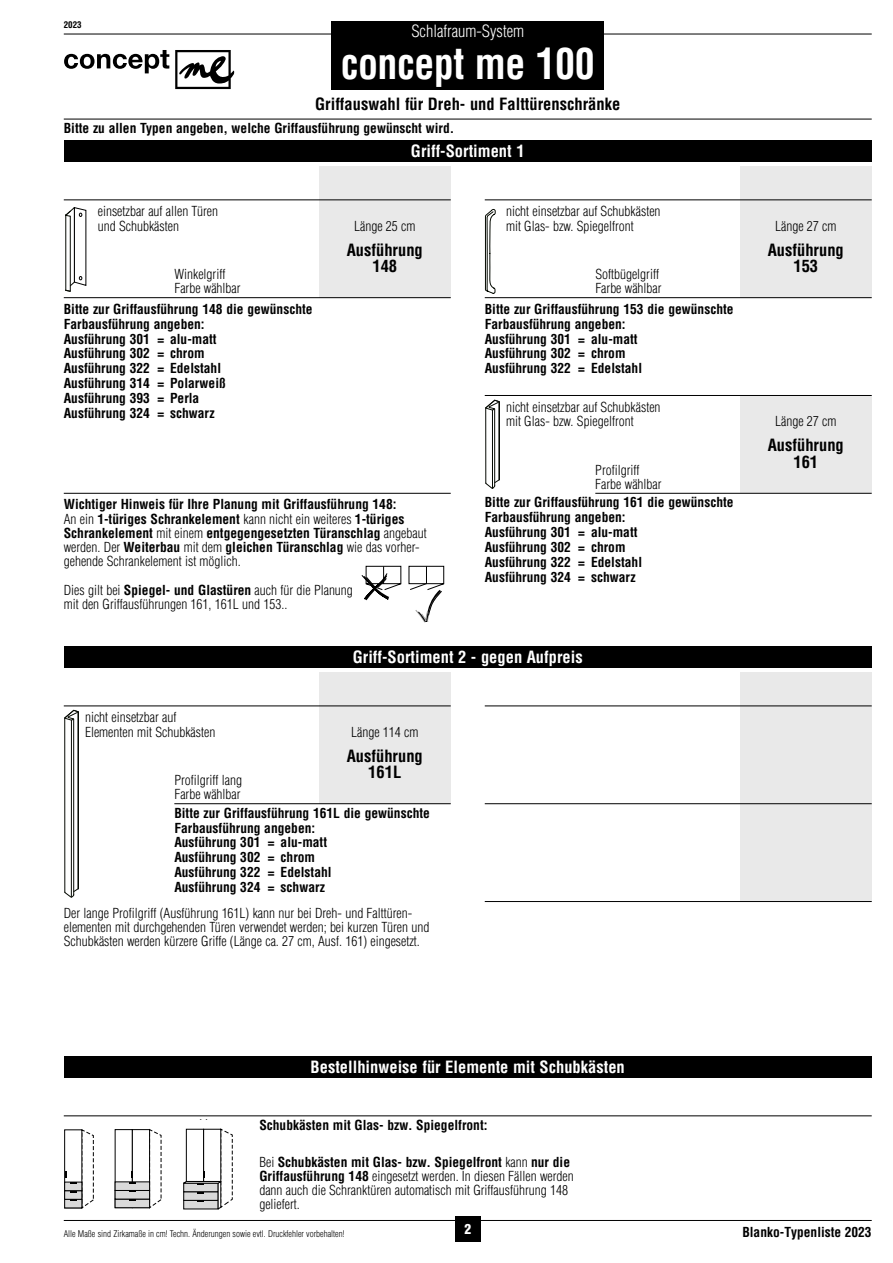
<style>
.page{position:relative;width:893px;height:1263px;background:#fff}
.page>*{position:absolute;margin:0;border:0;box-sizing:border-box;transform-origin:0 0}
.t1{font:700 condensed 42px "Helvetica LT Std";letter-spacing:-.01em;color:#fff;scale:.95 1}
.t2{font:700 condensed 16.5px/16.5px "Helvetica LT Std";color:#000;text-align:center}
.t3{font:700 condensed 16.5px "Helvetica LT Std";color:#fff}
.t4{font:300 condensed 16.5px "Helvetica LT Std";color:#fff}
.t5{font:700 condensed 13.5px/14.9px "Helvetica LT Std";color:#000}
.t6{font:300 condensed 13.5px/14.2px "Helvetica LT Std";color:#000}
.t7{font:900 condensed 13.5px "Helvetica LT Std";color:#fff}
.t8{font:300 condensed 9px "Helvetica LT Std";color:#000}
.t9{font:700 condensed 9px "Helvetica LT Std";color:#000}
.s1{font-weight:300}
.s2{font-weight:700}
</style>
<div class="page">
<div style="left:740px;top:166px;width:132px;height:132px;background:#e9e9e9"></div>
<div style="left:740px;top:395px;width:132px;height:98px;background:#e9e9e9"></div>
<hr style="left:485px;top:395px;width:387px;height:1px;background:#000">
<hr style="left:595px;top:493px;width:277px;height:1px;background:#000">
<svg style="left:485px;top:400px;width:15px;height:88px"></svg>
<div style="left:319px;top:166px;width:132px;height:132px;background:#e9e9e9"></div>
<div style="left:319px;top:672px;width:132px;height:132px;background:#e9e9e9"></div>
<div style="left:740px;top:672px;width:132px;height:229px;background:#e9e9e9"></div>
<hr style="left:64px;top:34px;width:808px;height:1px;background:#000">
<div style="left:332px;top:21px;width:272px;height:68px;background:#000"></div>
<hr style="left:64px;top:119px;width:808px;height:1px;background:#000">
<svg style="left:64px;top:50px;width:105px;height:23px"></svg>
<svg style="left:175px;top:50px;width:59px;height:39px"></svg>
<hr style="left:64px;top:199px;width:387px;height:1px;background:#000">
<hr style="left:485px;top:199px;width:387px;height:1px;background:#000">
<hr style="left:485px;top:297px;width:387px;height:1px;background:#000">
<div style="left:64px;top:140px;width:808px;height:22px;background:#000"></div>
<hr style="left:64px;top:705px;width:387px;height:1px;background:#000">
<hr style="left:485px;top:705px;width:387px;height:1px;background:#000">
<hr style="left:485px;top:803px;width:387px;height:1px;background:#000">
<hr style="left:174px;top:803px;width:277px;height:1px;background:#000">
<hr style="left:485px;top:901px;width:387px;height:1px;background:#000">
<svg style="left:65px;top:207px;width:21px;height:85px"></svg>
<hr style="left:64px;top:297px;width:387px;height:1px;background:#000">
<hr style="left:64px;top:493px;width:387px;height:1px;background:#000">
<svg style="left:485px;top:209px;width:11px;height:85px"></svg>
<div style="left:64px;top:646px;width:808px;height:22px;background:#000"></div>
<svg style="left:362px;top:566px;width:39px;height:35px"></svg>
<svg style="left:409px;top:566px;width:35px;height:57px"></svg>
<svg style="left:64px;top:710px;width:15px;height:187px"></svg>
<hr style="left:64px;top:1220px;width:808px;height:1px;background:#000">
<div style="left:455px;top:1216px;width:25px;height:26px;background:#000"></div>
<hr style="left:64px;top:1115px;width:808px;height:1px;background:#000">
<svg style="left:115px;top:1129px;width:47px;height:80px"></svg>
<svg style="left:183px;top:1128px;width:50px;height:82px"></svg>
<svg style="left:64px;top:1129px;width:30px;height:80px"></svg>
<div style="left:64px;top:1056px;width:808px;height:21px;background:#000"></div>
<p class="t9" style="left:64px;top:19px;width:19px">2023</p>
<p class="t4" style="left:411px;top:21px;width:114px">Schlafraum-System</p>
<h1 class="t1" style="left:341px;top:37px;width:269px">concept me 100</h1>
<p class="t2" style="left:315px;top:95px;width:307px">Griffauswahl für Dreh- und Falttürenschränke</p>
<p class="t5" style="left:64px;top:121px;width:392px">Bitte zu allen Typen angeben, welche Griffausführung gewünscht wird.</p>
<p class="t3" style="left:411px;top:140px;width:115px">Griff-Sortiment 1</p>
<p class="t6" style="left:98px;top:204px;width:122px">einsetzbar auf allen Türen</p>
<p class="t6" style="left:506px;top:204px;width:156px">nicht einsetzbar auf Schubkästen</p>
<p class="t6" style="left:98px;top:219px;width:83px">und Schubkästen</p>
<p class="t6" style="left:354px;top:219px;width:63px">Länge 25 cm</p>
<p class="t2" style="left:347px;top:241px;width:78px">Ausführung</p>
<p class="t2" style="left:768px;top:241px;width:78px">Ausführung</p>
<p class="t2" style="left:372px;top:258px;width:26px">148</p>
<p class="t2" style="left:793px;top:258px;width:26px">153</p>
<p class="t5" style="left:64px;top:301px;width:250px">Bitte zur Griffausführung 148 die gewünschte<br>Farbausführung angeben:</p>
<p class="t5" style="left:485px;top:301px;width:250px">Bitte zur Griffausführung 153 die gewünschte<br>Farbausführung angeben:</p>
<p class="t6" style="left:506px;top:219px;width:129px">mit Glas- bzw. Spiegelfront</p>
<p class="t6" style="left:775px;top:219px;width:63px">Länge 27 cm</p>
<p class="t6" style="left:174px;top:267px;width:52px">Winkelgriff</p>
<p class="t6" style="left:595px;top:267px;width:65px">Softbügelgriff</p>
<p class="t6" style="left:174px;top:281px;width:68px">Farbe wählbar</p>
<p class="t6" style="left:595px;top:281px;width:68px">Farbe wählbar</p>
<p class="t5" style="left:64px;top:331px;width:154px">Ausführung 301 = alu-matt</p>
<p class="t5" style="left:485px;top:331px;width:159px">Ausführung 301 = alu-matt<br>Ausführung 302 = chrom<br>Ausführung 322 = Edelstahl</p>
<p class="t5" style="left:64px;top:346px;width:142px">Ausführung 302 = chrom</p>
<p class="t5" style="left:64px;top:361px;width:159px">Ausführung 322 = Edelstahl</p>
<p class="t5" style="left:64px;top:405px;width:152px">Ausführung 324 = schwarz</p>
<p class="t5" style="left:64px;top:376px;width:164px">Ausführung 314 = Polarweiß<br>Ausführung 393 = Perla</p>
<p class="t6" style="left:506px;top:399px;width:156px;line-height:14.9px">nicht einsetzbar auf Schubkästen mit Glas- bzw. Spiegelfront</p>
<p class="t5" style="left:64px;top:497px;width:364px;line-height:14.2px">Wichtiger Hinweis für Ihre Planung mit Griffausführung 148:<br><span class="s1">An ein</span> 1-türiges Schrankelement <span class="s1">kann nicht ein weiteres</span> 1-türiges Schrankelement <span class="s1">mit einem</span> entgegengesetzten Türanschlag <span class="s1">angebaut werden. Der</span> Weiterbau <span class="s1">mit dem</span> gleichen Türanschlag <span class="s1">wie das vorher&shy;gehende Schrankelement ist möglich.</span></p>
<p class="t6" style="left:64px;top:583px;width:291px">Dies gilt bei <span class="s2">Spiegel- und Glastüren</span> auch für die Planung mit den Griffausführungen 161, 161L und 153..</p>
<p class="t6" style="left:595px;top:463px;width:68px">Profilgriff<br>Farbe wählbar</p>
<p class="t5" style="left:485px;top:495px;width:250px">Bitte zur Griffausführung 161 die gewünschte<br>Farbausführung angeben:</p>
<p class="t5" style="left:485px;top:554px;width:159px">Ausführung 322 = Edelstahl<br>Ausführung 324 = schwarz</p>
<p class="t5" style="left:485px;top:525px;width:154px">Ausführung 301 = alu-matt<br>Ausführung 302 = chrom</p>
<p class="t3" style="left:353px;top:646px;width:231px">Griff-Sortiment 2 - gegen Aufpreis</p>
<p class="t6" style="left:85px;top:710px;width:132px;line-height:14.9px">nicht einsetzbar auf<br>Elementen mit Schubkästen</p>
<p class="t6" style="left:351px;top:725px;width:69px">Länge 114 cm</p>
<p class="t2" style="left:347px;top:747px;width:78px">Ausführung</p>
<p class="t2" style="left:368px;top:764px;width:35px">161L</p>
<p class="t5" style="left:174px;top:805px;width:257px">Bitte zur Griffausführung 161L die gewünschte<br>Farbausführung angeben:<br>Ausführung 301 = alu-matt<br>Ausführung 302 = chrom<br>Ausführung 322 = Edelstahl<br>Ausführung 324 = schwarz</p>
<p class="t6" style="left:174px;top:773px;width:69px">Profilgriff lang<br>Farbe wählbar</p>
<p class="t6" style="left:64px;top:905px;width:367px">Der lange Profilgriff (Ausführung 161L) kann nur bei Dreh- und Falttüren&shy;elementen mit durchgehenden Türen verwendet werden; bei kurzen Türen und<br>Schubkästen werden kürzere Griffe (Länge ca. 27 cm, Ausf. 161) eingesetzt.</p>
<p class="t6" style="left:775px;top:414px;width:63px">Länge 27 cm</p>
<p class="t2" style="left:768px;top:437px;width:78px">Ausführung<br>161</p>
<p class="t3" style="left:311px;top:1056px;width:316px">Bestellhinweise für Elemente mit Schubkästen</p>
<p class="t5" style="left:259px;top:1117px;width:230px">Schubkästen mit Glas- bzw. Spiegelfront:</p>
<p class="t6" style="left:259px;top:1154px;width:316px">Bei <span class="s2">Schubkästen mit Glas- bzw. Spiegelfront</span> kann <span class="s2">nur die Griffausführung 148</span> eingesetzt werden. In diesen Fällen werden dann auch die Schranktüren automatisch mit Griffausführung 148 geliefert.</p>
<p class="t8" style="left:64px;top:1228px;width:282px">Alle Maße sind Zirkamaße in cm! Techn. Änderungen sowie evtl. Druckfehler vorbehalten!</p>
<p class="t7" style="left:464px;top:1221px;width:8px">2</p>
<p class="t5" style="left:742px;top:1225px;width:131px">Blanko-Typenliste 2023</p>
</div>
